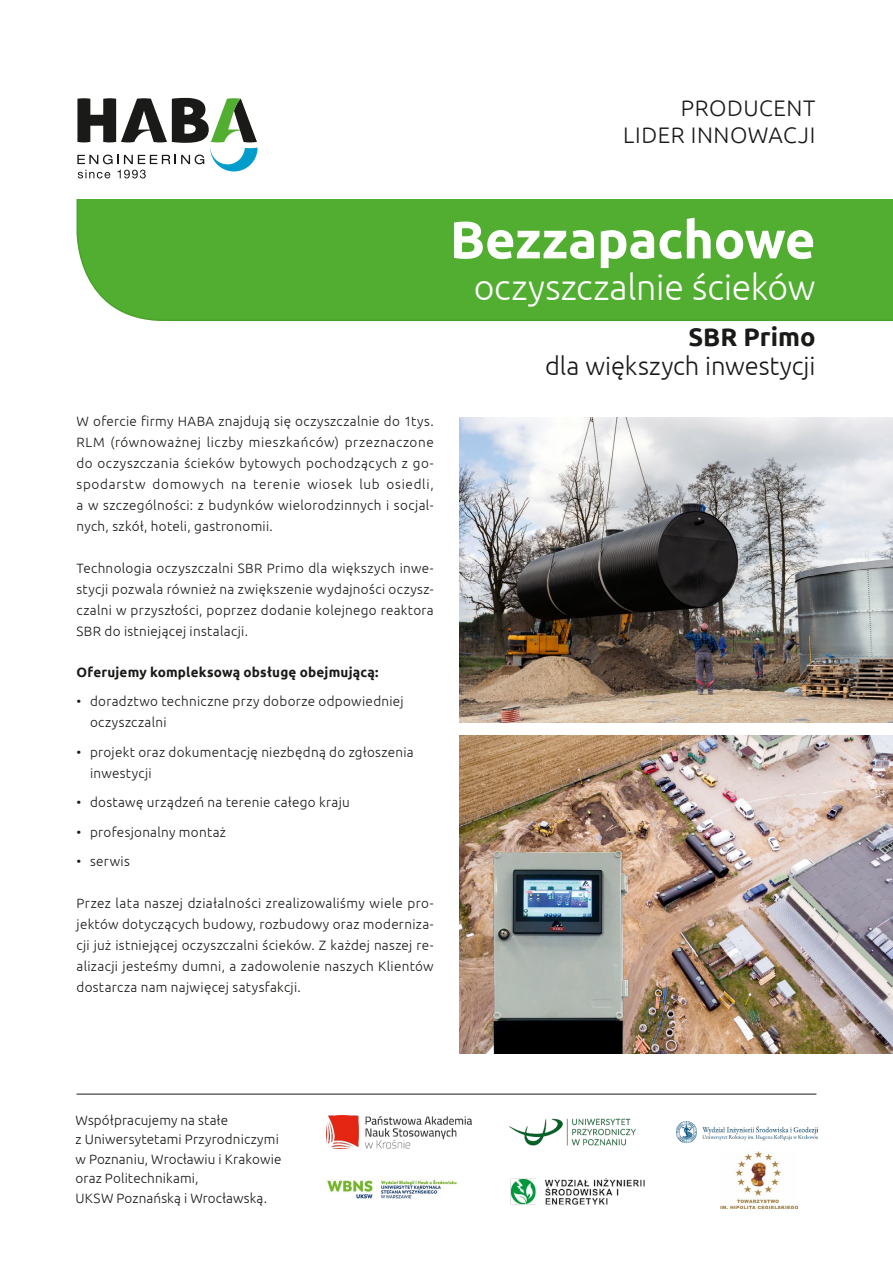
<style>
.page{position:relative;width:893px;height:1263px;background:#fff}
.page>*{position:absolute;margin:0;border:0;box-sizing:border-box;transform-origin:0 0}
.zwykly{font:700 52.5px "Ubuntu";letter-spacing:-.005em;color:#fff}
.zwykly-2{font:300 35.7px "Ubuntu";letter-spacing:-.005em;color:#fff}
.zwykly-3{font:300 25.5px/28.5px "Ubuntu";letter-spacing:-.005em;color:#1a1a18;text-align:right}
.zwykly-4{font:300 22.5px/27px "Ubuntu";letter-spacing:.025em;color:#1a1a18;text-align:right}
.tekst_wiekszy{font:300 13.5px/21px "Ubuntu";letter-spacing:.025em;color:#1a1a18;text-align:justify}
.zwykly-5{font:300 13.5px/19.5px "Ubuntu";letter-spacing:.01em;color:#1a1a18}
.bold{font:700 13.5px "Ubuntu";letter-spacing:.015em;color:#1a1a18}
.s1{font-weight:700}
</style>
<div class="page">
<img style="left:459px;top:735px;width:434px;height:319px">
<img style="left:470px;top:841px;width:175px;height:212px">
<div style="left:76px;top:199px;width:817px;height:123px;background:#51ae30"></div>
<svg style="left:77px;top:98px;width:181px;height:80px"></svg>
<img style="left:459px;top:417px;width:434px;height:305px">
<img style="left:327px;top:1179px;width:130px;height:20px">
<img style="left:676px;top:1121px;width:142px;height:21px">
<img style="left:509px;top:1118px;width:127px;height:28px">
<img style="left:326px;top:1115px;width:145px;height:33px">
<img style="left:721px;top:1151px;width:76px;height:58px">
<img style="left:510px;top:1178px;width:135px;height:27px">
<hr style="left:77px;top:1094px;width:739px;height:1px;background:#1a1a18">
<p class="zwykly-4" style="left:623px;top:94px;width:194px">PRODUCENT<br>LIDER INNOWACJI</p>
<p class="tekst_wiekszy" style="left:77px;top:410px;width:359px">W ofercie firmy HABA znajdują się oczyszczalnie do 1tys.<br>RLM (równoważnej liczby mieszkańców) przeznaczone do oczyszczania ścieków bytowych pochodzących z go&shy;spodarstw domowych na terenie wiosek lub osiedli, a w szczególności: z budynków wielorodzinnych i socjal&shy;nych, szkół, hoteli, gastronomii.</p>
<p class="tekst_wiekszy" style="left:77px;top:557px;width:359px">Technologia oczyszczalni SBR Primo dla większych inwe&shy;stycji pozwala również na zwiększenie wydajności oczysz&shy;czalni w przyszłości, poprzez dodanie kolejnego reaktora SBR do istniejącej instalacji.</p>
<p class="bold" style="left:77px;top:664px;width:304px">Oferujemy kompleksową obsługę obejmującą:</p>
<p class="tekst_wiekszy" style="left:90px;top:690px;width:315px;text-indent:-14px">• doradztwo techniczne przy doborze odpowiedniej oczyszczalni</p>
<p class="tekst_wiekszy" style="left:90px;top:741px;width:325px;text-indent:-14px">• projekt oraz dokumentację niezbędną do zgłoszenia inwestycji</p>
<p class="tekst_wiekszy" style="left:77px;top:791px;width:275px">• dostawę urządzeń na terenie całego kraju</p>
<p class="tekst_wiekszy" style="left:77px;top:821px;width:151px">• profesjonalny montaż</p>
<p class="tekst_wiekszy" style="left:77px;top:850px;width:55px">• serwis</p>
<p class="tekst_wiekszy" style="left:77px;top:892px;width:359px">Przez lata naszej działalności zrealizowaliśmy wiele pro&shy;jektów dotyczących budowy, rozbudowy oraz moderniza&shy;cji już istniejącej oczyszczalni ścieków. Z każdej naszej re&shy;alizacji jesteśmy dumni, a zadowolenie naszych Klientów dostarcza nam najwięcej satysfakcji.</p>
<p class="zwykly" style="left:450px;top:208px;width:367px">Bezzapachowe</p>
<p class="zwykly-2" style="left:474px;top:266px;width:343px">oczyszczalnie ścieków</p>
<p class="zwykly-3" style="left:545px;top:322px;width:272px"><span class="s1">SBR Primo<br></span>dla większych inwestycji</p>
<p class="zwykly-5" style="left:75px;top:1109px;width:207px">Współpracujemy na stałe<br>z Uniwersytetami Przyrodniczymi w Poznaniu, Wrocławiu i Krakowie oraz Politechnikami,</p>
<p class="zwykly-5" style="left:75px;top:1187px;width:193px">UKSW Poznańską i Wrocławską.</p>
</div>
